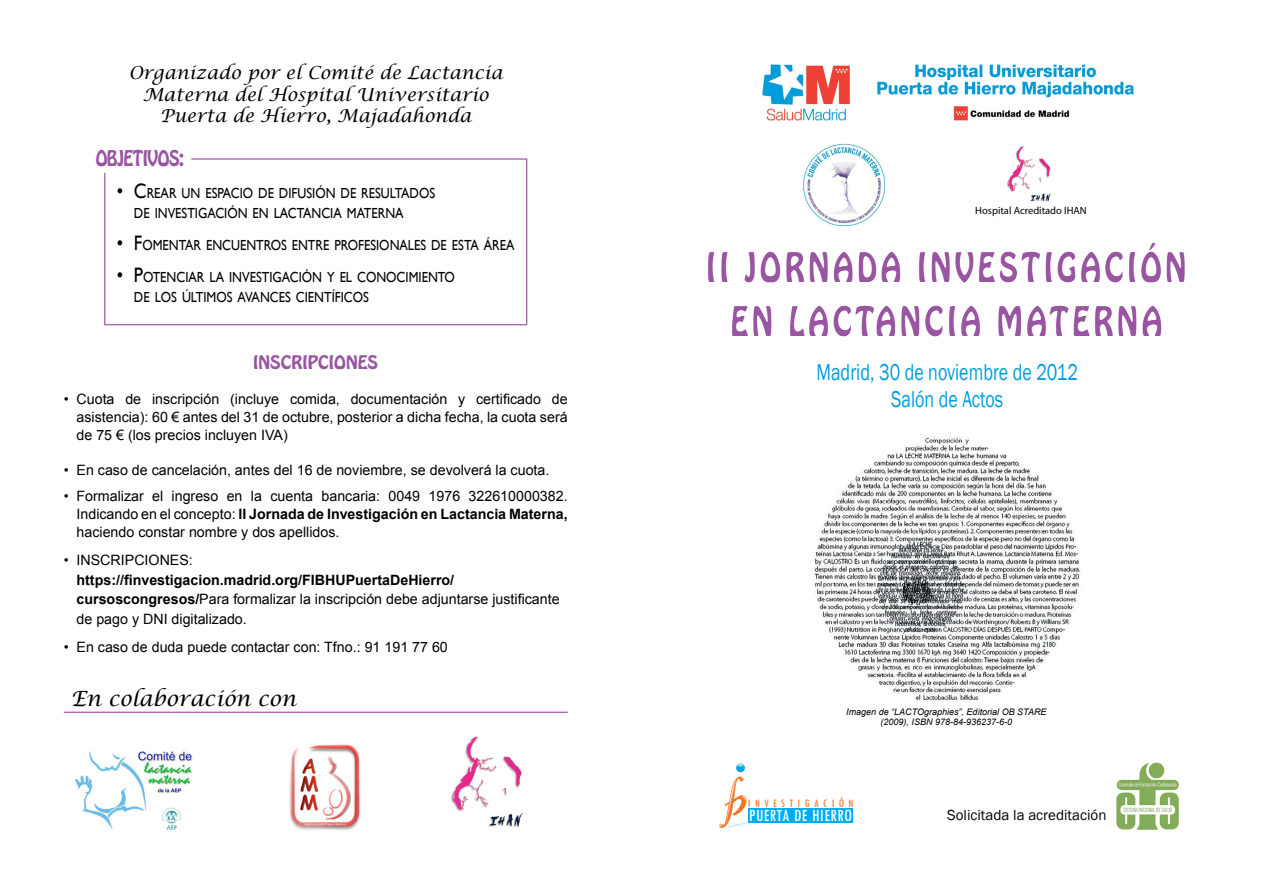
<style>
.page{position:relative;width:1263px;height:893px;background:#fff}
.page>*{position:absolute;margin:0;border:0;box-sizing:border-box;transform-origin:0 0}
.t1{font:36px/54px "Hobo Std";letter-spacing:.11em;color:#9a55a2;text-align:center;scale:.84 1}
.t2{font:23.55px/27px "Franklin Gothic";color:#009ddc;text-align:center;scale:.76 1}
.t3{font:italic 21px "Lucida Calligraphy";color:#000}
.t4{font:19.2px "Hobo Std";letter-spacing:-.03em;color:#9a55a2;scale:.86 1}
.t5{font:italic 18px/21.6px "Lucida Calligraphy";color:#000;text-align:center}
.t6{font:500 condensed 17.7px "Tw Cen";letter-spacing:.025em;color:#fff}
.t7{font:16.5px "Hobo Std";color:#9a55a2}
.t8{font:15px "Franklin Gothic";color:#000}
.t9{font:14.55px/19.5px "Gill Sans";color:#000001;scale:.86 1}
.t10{font:14.25px/18px "Arial";color:#000;text-align:justify}
.t11{font:500 condensed 11.85px "Tw Cen";letter-spacing:.37em;color:#f47521}
.t12{font:10.5px "Myriad Pro";color:#000}
.t13{font:italic 9px/10.8px "Arial";color:#000;text-align:center}
.s1{font-size:20.85px}
.s2{font-weight:700}
</style>
<div class="page">
<img style="left:762px;top:64px;width:372px;height:56px">
<img style="left:75px;top:751px;width:117px;height:79px">
<img style="left:289px;top:744px;width:72px;height:86px">
<hr style="left:64px;top:712px;width:504px;height:1px;background:#9a55a2">
<img style="left:814px;top:436px;width:267px;height:265px">
<div style="left:104px;top:158px;width:423px;height:167px;border:1px solid #9a55a2"></div>
<div style="left:94px;top:146px;width:97px;height:27px;background:#fff"></div>
<img style="left:1116px;top:763px;width:64px;height:66px">
<img style="left:451px;top:736px;width:72px;height:92px">
<img style="left:1007px;top:146px;width:44px;height:56px">
<svg style="left:719px;top:763px;width:55px;height:65px"></svg>
<div style="left:749px;top:809px;width:104px;height:14px;background:#00aeef"></div>
<img style="left:803px;top:143px;width:83px;height:84px">
<p class="t5" style="left:129px;top:63px;width:375px">Organizado por el Comité de Lactancia<br>Materna del Hospital Universitario<br>Puerta de Hierro, Majadahonda</p>
<h3 class="t4" style="left:96px;top:145px;width:104px">OBJETIVOS:</h3>
<p class="t9" style="left:134px;top:184px;width:352px;text-indent:-17px"><span class="s1">• C</span>REAR UN ESPACIO DE DIFUSIÓN DE RESULTADOS<br>DE INVESTIGACIÓN EN LACTANCIA MATERNA</p>
<p class="t9" style="left:117px;top:236px;width:464px"><span class="s1">• F</span>OMENTAR ENCUENTROS ENTRE PROFESIONALES DE ESTA ÁREA</p>
<p class="t9" style="left:134px;top:268px;width:375px;text-indent:-17px"><span class="s1">• P</span>OTENCIAR LA INVESTIGACIÓN Y EL CONOCIMIENTO<br>DE LOS ÚLTIMOS AVANCES CIENTÍFICOS</p>
<p class="t7" style="left:253px;top:350px;width:127px">INSCRIPCIONES</p>
<p class="t10" style="left:77px;top:390px;width:493px;text-indent:-13px">• Cuota de inscripción (incluye comida, documentación y certificado de asistencia): 60 € antes del 31 de octubre, posterior a dicha fecha, la cuota será de 75 € (los precios incluyen IVA)</p>
<p class="t10" style="left:64px;top:461px;width:487px">• En caso de cancelación, antes del 16 de noviembre, se devolverá la cuota.</p>
<p class="t10" style="left:77px;top:487px;width:493px;text-indent:-13px">• Formalizar el ingreso en la cuenta bancaria: 0049 1976 322610000382.<br>Indicando en el concepto: <span class="s2">II Jornada de Investigación en Lactancia Materna, </span>haciendo constar nombre y dos apellidos.</p>
<p class="t10" style="left:64px;top:551px;width:131px">• INSCRIPCIONES:</p>
<p class="t10" style="left:77px;top:570px;width:485px;line-height:19.5px;text-align:left"><span class="s2">https://finvestigacion.madrid.org/FIBHUPuertaDeHierro/ cursoscongresos/</span>Para formalizar la inscripción debe adjuntarse justificante de pago y DNI digitalizado.</p>
<p class="t10" style="left:64px;top:638px;width:386px">• En caso de duda puede contactar con: Tfno.: 91 191 77 60</p>
<h3 class="t3" style="left:71px;top:686px;width:227px">En colaboración con</h3>
<p class="t12" style="left:975px;top:204px;width:113px">Hospital Acreditado IHAN</p>
<h1 class="t1" style="left:706px;top:241px;width:573px">II JORNADA INVESTIGACIÓN<br>EN LACTANCIA MATERNA</h1>
<h2 class="t2" style="left:816px;top:359px;width:345px">Madrid, 30 de noviembre de 2012<br>Salón de Actos</h2>
<p class="t13" style="left:846px;top:706px;width:202px">Imagen de “LACTOgraphies”, Editorial OB STARE (2009), ISBN 978-84-936237-6-0</p>
<p class="t11" style="left:748px;top:796px;width:107px">INVESTIGACIÓN</p>
<p class="t6" style="left:749px;top:805px;width:105px">PUERTA DE HIERRO</p>
<p class="t8" style="left:947px;top:806px;width:161px">Solicitada la acreditación</p>
</div>
